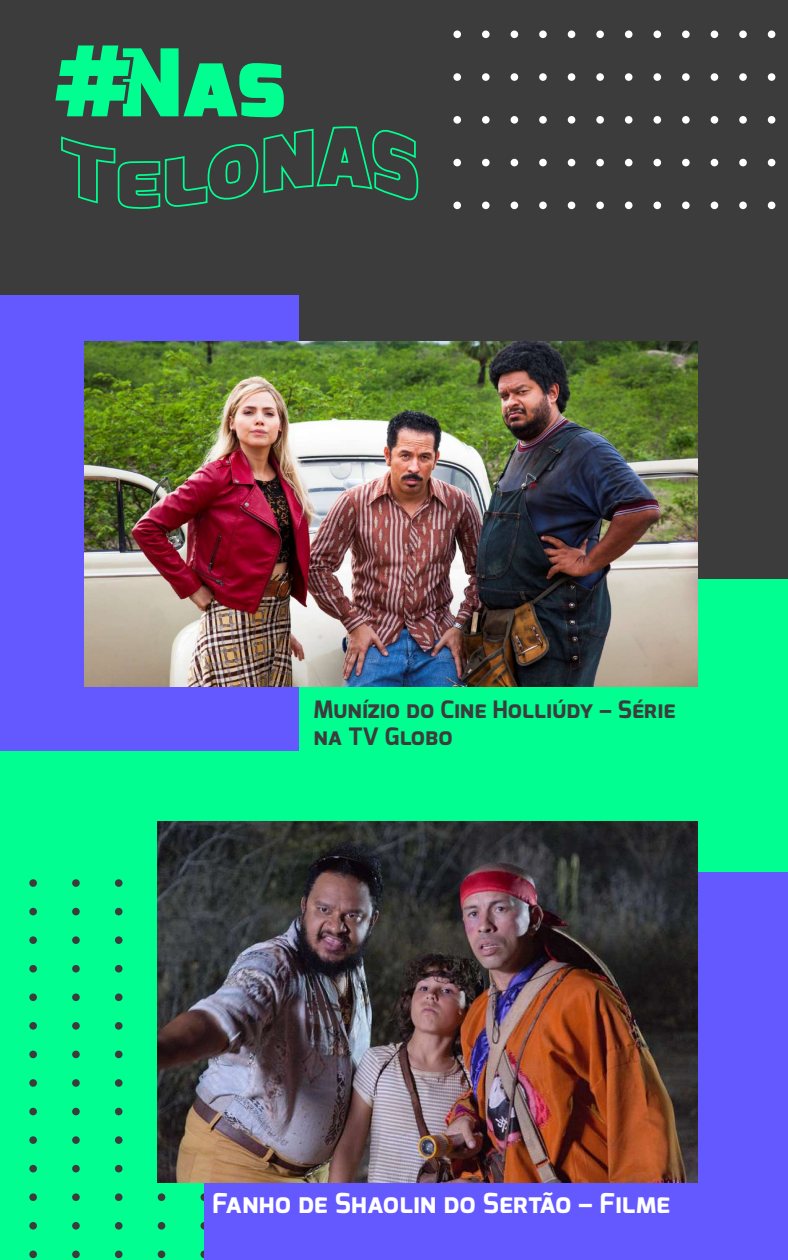
<style>
.page{position:relative;width:788px;height:1260px;background:#00ff90}
.page>*{position:absolute;margin:0;border:0;box-sizing:border-box;transform-origin:0 0}
.t1{font:900 92.84px "Exo";color:#00ff90}
.t2{font:700 27.47px "Exo";color:#fff}
.t3{font:700 23.97px/26.5px "Exo";color:#3c3c3c}
.s1{font-size:119.44px}
</style>
<div class="page">
<div style="left:0;top:0;width:788px;height:579px;background:#3c3c3c"></div>
<div style="left:115px;top:879px;width:7px;height:8px;background:#3c3c3c;border-radius:50%"></div>
<div style="left:115px;top:908px;width:7px;height:7px;background:#3c3c3c;border-radius:50%"></div>
<div style="left:115px;top:936px;width:7px;height:8px;background:#3c3c3c;border-radius:50%"></div>
<div style="left:115px;top:965px;width:7px;height:8px;background:#3c3c3c;border-radius:50%"></div>
<div style="left:115px;top:994px;width:7px;height:7px;background:#3c3c3c;border-radius:50%"></div>
<div style="left:115px;top:1022px;width:7px;height:8px;background:#3c3c3c;border-radius:50%"></div>
<div style="left:115px;top:1051px;width:7px;height:7px;background:#3c3c3c;border-radius:50%"></div>
<div style="left:115px;top:1079px;width:7px;height:8px;background:#3c3c3c;border-radius:50%"></div>
<div style="left:115px;top:1108px;width:7px;height:7px;background:#3c3c3c;border-radius:50%"></div>
<div style="left:115px;top:1136px;width:7px;height:8px;background:#3c3c3c;border-radius:50%"></div>
<div style="left:115px;top:1165px;width:7px;height:7px;background:#3c3c3c;border-radius:50%"></div>
<div style="left:115px;top:1193px;width:7px;height:8px;background:#3c3c3c;border-radius:50%"></div>
<div style="left:115px;top:1222px;width:7px;height:8px;background:#3c3c3c;border-radius:50%"></div>
<div style="left:115px;top:1251px;width:7px;height:7px;background:#3c3c3c;border-radius:50%"></div>
<div style="left:72px;top:879px;width:8px;height:8px;background:#3c3c3c;border-radius:50%"></div>
<div style="left:72px;top:908px;width:8px;height:7px;background:#3c3c3c;border-radius:50%"></div>
<div style="left:72px;top:936px;width:8px;height:8px;background:#3c3c3c;border-radius:50%"></div>
<div style="left:72px;top:965px;width:8px;height:8px;background:#3c3c3c;border-radius:50%"></div>
<div style="left:72px;top:994px;width:8px;height:7px;background:#3c3c3c;border-radius:50%"></div>
<div style="left:72px;top:1022px;width:8px;height:8px;background:#3c3c3c;border-radius:50%"></div>
<div style="left:72px;top:1051px;width:8px;height:7px;background:#3c3c3c;border-radius:50%"></div>
<div style="left:72px;top:1079px;width:8px;height:8px;background:#3c3c3c;border-radius:50%"></div>
<div style="left:72px;top:1108px;width:8px;height:7px;background:#3c3c3c;border-radius:50%"></div>
<div style="left:72px;top:1136px;width:8px;height:8px;background:#3c3c3c;border-radius:50%"></div>
<div style="left:72px;top:1165px;width:8px;height:7px;background:#3c3c3c;border-radius:50%"></div>
<div style="left:72px;top:1193px;width:8px;height:8px;background:#3c3c3c;border-radius:50%"></div>
<div style="left:72px;top:1222px;width:8px;height:8px;background:#3c3c3c;border-radius:50%"></div>
<div style="left:72px;top:1251px;width:8px;height:7px;background:#3c3c3c;border-radius:50%"></div>
<div style="left:29px;top:879px;width:8px;height:8px;background:#3c3c3c;border-radius:50%"></div>
<div style="left:29px;top:908px;width:8px;height:7px;background:#3c3c3c;border-radius:50%"></div>
<div style="left:29px;top:936px;width:8px;height:8px;background:#3c3c3c;border-radius:50%"></div>
<div style="left:29px;top:965px;width:8px;height:8px;background:#3c3c3c;border-radius:50%"></div>
<div style="left:29px;top:994px;width:8px;height:7px;background:#3c3c3c;border-radius:50%"></div>
<div style="left:29px;top:1022px;width:8px;height:8px;background:#3c3c3c;border-radius:50%"></div>
<div style="left:29px;top:1051px;width:8px;height:7px;background:#3c3c3c;border-radius:50%"></div>
<div style="left:29px;top:1079px;width:8px;height:8px;background:#3c3c3c;border-radius:50%"></div>
<div style="left:29px;top:1108px;width:8px;height:7px;background:#3c3c3c;border-radius:50%"></div>
<div style="left:29px;top:1136px;width:8px;height:8px;background:#3c3c3c;border-radius:50%"></div>
<div style="left:29px;top:1165px;width:8px;height:7px;background:#3c3c3c;border-radius:50%"></div>
<div style="left:29px;top:1193px;width:8px;height:8px;background:#3c3c3c;border-radius:50%"></div>
<div style="left:29px;top:1222px;width:8px;height:8px;background:#3c3c3c;border-radius:50%"></div>
<div style="left:29px;top:1251px;width:8px;height:7px;background:#3c3c3c;border-radius:50%"></div>
<div style="left:158px;top:1193px;width:7px;height:8px;background:#3c3c3c;border-radius:50%"></div>
<div style="left:158px;top:1222px;width:7px;height:8px;background:#3c3c3c;border-radius:50%"></div>
<div style="left:158px;top:1251px;width:7px;height:7px;background:#3c3c3c;border-radius:50%"></div>
<div style="left:200px;top:1193px;width:8px;height:8px;background:#3c3c3c;border-radius:50%"></div>
<div style="left:200px;top:1222px;width:8px;height:8px;background:#3c3c3c;border-radius:50%"></div>
<div style="left:200px;top:1251px;width:8px;height:7px;background:#3c3c3c;border-radius:50%"></div>
<div style="left:453px;top:116px;width:8px;height:8px;background:#fff;border-radius:50%"></div>
<div style="left:482px;top:116px;width:7px;height:8px;background:#fff;border-radius:50%"></div>
<div style="left:510px;top:116px;width:8px;height:8px;background:#fff;border-radius:50%"></div>
<div style="left:539px;top:116px;width:7px;height:8px;background:#fff;border-radius:50%"></div>
<div style="left:567px;top:116px;width:8px;height:8px;background:#fff;border-radius:50%"></div>
<div style="left:596px;top:116px;width:8px;height:8px;background:#fff;border-radius:50%"></div>
<div style="left:625px;top:116px;width:7px;height:8px;background:#fff;border-radius:50%"></div>
<div style="left:653px;top:116px;width:8px;height:8px;background:#fff;border-radius:50%"></div>
<div style="left:682px;top:116px;width:7px;height:8px;background:#fff;border-radius:50%"></div>
<div style="left:710px;top:116px;width:8px;height:8px;background:#fff;border-radius:50%"></div>
<div style="left:739px;top:116px;width:7px;height:8px;background:#fff;border-radius:50%"></div>
<div style="left:767px;top:116px;width:8px;height:8px;background:#fff;border-radius:50%"></div>
<div style="left:453px;top:159px;width:8px;height:7px;background:#fff;border-radius:50%"></div>
<div style="left:482px;top:159px;width:7px;height:7px;background:#fff;border-radius:50%"></div>
<div style="left:510px;top:159px;width:8px;height:7px;background:#fff;border-radius:50%"></div>
<div style="left:539px;top:159px;width:7px;height:7px;background:#fff;border-radius:50%"></div>
<div style="left:567px;top:159px;width:8px;height:7px;background:#fff;border-radius:50%"></div>
<div style="left:596px;top:159px;width:8px;height:7px;background:#fff;border-radius:50%"></div>
<div style="left:625px;top:159px;width:7px;height:7px;background:#fff;border-radius:50%"></div>
<div style="left:653px;top:159px;width:8px;height:7px;background:#fff;border-radius:50%"></div>
<div style="left:682px;top:159px;width:7px;height:7px;background:#fff;border-radius:50%"></div>
<div style="left:710px;top:159px;width:8px;height:7px;background:#fff;border-radius:50%"></div>
<div style="left:739px;top:159px;width:7px;height:7px;background:#fff;border-radius:50%"></div>
<div style="left:767px;top:159px;width:8px;height:7px;background:#fff;border-radius:50%"></div>
<div style="left:453px;top:202px;width:8px;height:7px;background:#fff;border-radius:50%"></div>
<div style="left:482px;top:202px;width:7px;height:7px;background:#fff;border-radius:50%"></div>
<div style="left:510px;top:202px;width:8px;height:7px;background:#fff;border-radius:50%"></div>
<div style="left:539px;top:202px;width:7px;height:7px;background:#fff;border-radius:50%"></div>
<div style="left:567px;top:202px;width:8px;height:7px;background:#fff;border-radius:50%"></div>
<div style="left:596px;top:202px;width:8px;height:7px;background:#fff;border-radius:50%"></div>
<div style="left:625px;top:202px;width:7px;height:7px;background:#fff;border-radius:50%"></div>
<div style="left:653px;top:202px;width:8px;height:7px;background:#fff;border-radius:50%"></div>
<div style="left:682px;top:202px;width:7px;height:7px;background:#fff;border-radius:50%"></div>
<div style="left:710px;top:202px;width:8px;height:7px;background:#fff;border-radius:50%"></div>
<div style="left:739px;top:202px;width:7px;height:7px;background:#fff;border-radius:50%"></div>
<div style="left:767px;top:202px;width:8px;height:7px;background:#fff;border-radius:50%"></div>
<div style="left:453px;top:73px;width:8px;height:8px;background:#fff;border-radius:50%"></div>
<div style="left:482px;top:73px;width:7px;height:8px;background:#fff;border-radius:50%"></div>
<div style="left:510px;top:73px;width:8px;height:8px;background:#fff;border-radius:50%"></div>
<div style="left:539px;top:73px;width:7px;height:8px;background:#fff;border-radius:50%"></div>
<div style="left:567px;top:73px;width:8px;height:8px;background:#fff;border-radius:50%"></div>
<div style="left:596px;top:73px;width:8px;height:8px;background:#fff;border-radius:50%"></div>
<div style="left:625px;top:73px;width:7px;height:8px;background:#fff;border-radius:50%"></div>
<div style="left:653px;top:73px;width:8px;height:8px;background:#fff;border-radius:50%"></div>
<div style="left:682px;top:73px;width:7px;height:8px;background:#fff;border-radius:50%"></div>
<div style="left:710px;top:73px;width:8px;height:8px;background:#fff;border-radius:50%"></div>
<div style="left:739px;top:73px;width:7px;height:8px;background:#fff;border-radius:50%"></div>
<div style="left:767px;top:73px;width:8px;height:8px;background:#fff;border-radius:50%"></div>
<div style="left:453px;top:31px;width:8px;height:7px;background:#fff;border-radius:50%"></div>
<div style="left:482px;top:31px;width:7px;height:7px;background:#fff;border-radius:50%"></div>
<div style="left:510px;top:31px;width:8px;height:7px;background:#fff;border-radius:50%"></div>
<div style="left:539px;top:31px;width:7px;height:7px;background:#fff;border-radius:50%"></div>
<div style="left:567px;top:31px;width:8px;height:7px;background:#fff;border-radius:50%"></div>
<div style="left:596px;top:31px;width:8px;height:7px;background:#fff;border-radius:50%"></div>
<div style="left:625px;top:31px;width:7px;height:7px;background:#fff;border-radius:50%"></div>
<div style="left:653px;top:31px;width:8px;height:7px;background:#fff;border-radius:50%"></div>
<div style="left:682px;top:31px;width:7px;height:7px;background:#fff;border-radius:50%"></div>
<div style="left:710px;top:31px;width:8px;height:7px;background:#fff;border-radius:50%"></div>
<div style="left:739px;top:31px;width:7px;height:7px;background:#fff;border-radius:50%"></div>
<div style="left:767px;top:31px;width:8px;height:7px;background:#fff;border-radius:50%"></div>
<svg style="left:61px;top:126px;width:358px;height:83px"></svg>
<div style="left:0;top:296px;width:299px;height:455px;background:#6459ff"></div>
<div style="left:204px;top:872px;width:584px;height:388px;background:#6459ff"></div>
<img style="left:84px;top:342px;width:613px;height:345px">
<img style="left:157px;top:822px;width:540px;height:360px">
<h1 class="t1" style="left:54px;top:23px;width:234px"><span class="s1">#</span>Nas</h1>
<p class="t3" style="left:313px;top:696px;width:363px">Munízio do Cine Holliúdy – Série na TV Globo</p>
<p class="t2" style="left:212px;top:1185px;width:459px">Fanho de Shaolin do Sertão – Filme</p>
</div>
